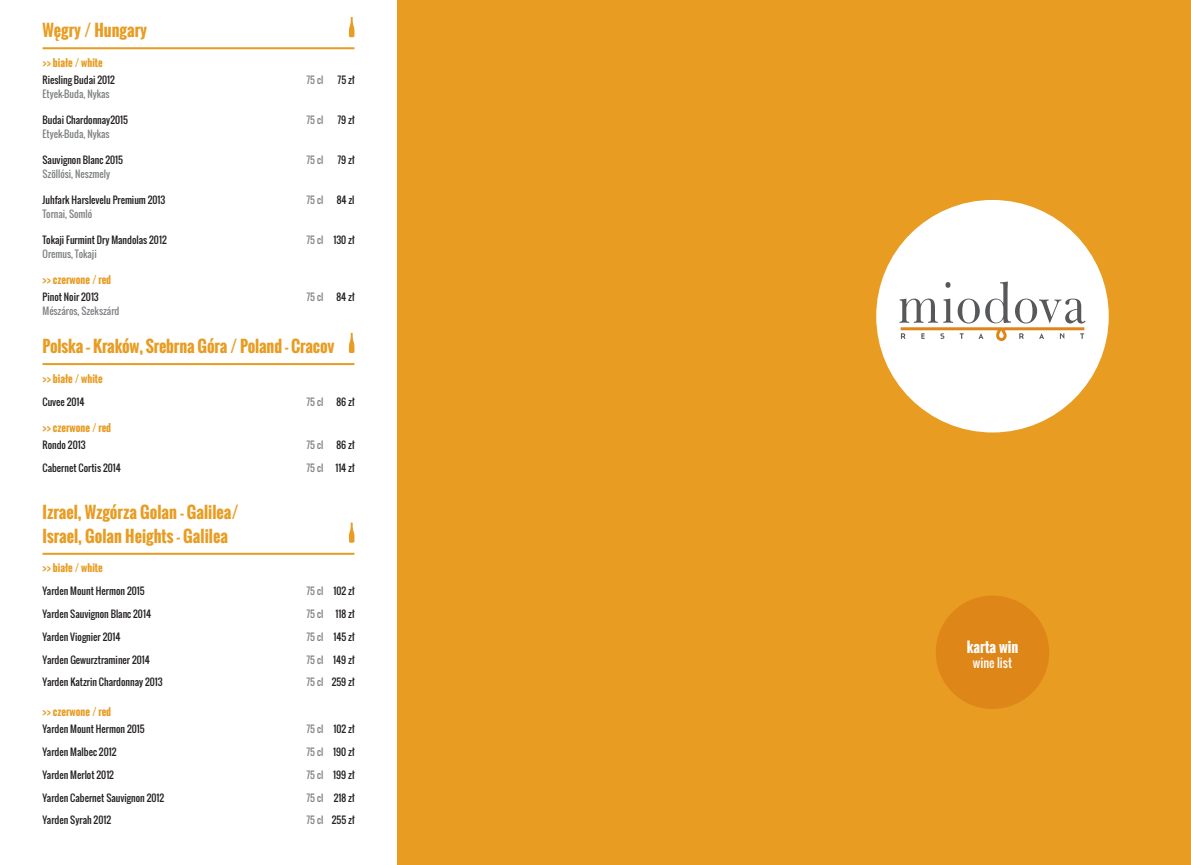
<style>
.page{position:relative;width:1191px;height:865px;background:#fff}
.page>*{position:absolute;margin:0;border:0;box-sizing:border-box;transform-origin:0 0}
.t1{font:700 16px/23.4px "Oswald";color:#e89c21}
.t2{font:700 14px "Oswald";color:#fff}
.t3{font:12px "Oswald";color:#fff}
.t4{font:700 10px "Oswald";color:#e89c21}
.t5{font:9.5px "Oswald";color:#231f20}
.t6{font:9.5px "Oswald";color:#808285}
.s1{color:#808285}
</style>
<div class="page">
<svg style="left:349px;top:17px;width:5px;height:20px"></svg>
<hr style="left:43px;top:47px;width:311px;height:2px;background:#e89c21">
<svg style="left:349px;top:333px;width:5px;height:20px"></svg>
<hr style="left:43px;top:363px;width:311px;height:2px;background:#e89c21">
<svg style="left:349px;top:522px;width:5px;height:21px"></svg>
<hr style="left:43px;top:553px;width:311px;height:2px;background:#e89c21">
<div style="left:397px;top:0;width:794px;height:865px;background:#e89c21"></div>
<div style="left:876px;top:200px;width:232px;height:232px;background:#fff;border-radius:50%"></div>
<div style="left:935px;top:595px;width:114px;height:114px;background:#df8619;border-radius:50%"></div>
<svg style="left:899px;top:281px;width:187px;height:60px"></svg>
<h1 class="t1" style="left:43px;top:19px;width:106px">Węgry / Hungary</h1>
<p class="t4" style="left:43px;top:55px;width:62px">&gt;&gt; białe / white</p>
<p class="t5" style="left:43px;top:73px;width:74px">Riesling Budai 2012</p>
<p class="t6" style="left:306px;top:73px;width:18px">75 cl</p>
<p class="t5" style="left:337px;top:73px;width:18px">75 zł</p>
<p class="t6" style="left:43px;top:87px;width:69px">Etyek-Buda, Nykas</p>
<p class="t5" style="left:43px;top:113px;width:87px">Budai Chardonnay2015</p>
<p class="t6" style="left:306px;top:113px;width:18px">75 cl</p>
<p class="t5" style="left:337px;top:113px;width:18px">79 zł</p>
<p class="t6" style="left:43px;top:127px;width:69px">Etyek-Buda, Nykas</p>
<p class="t5" style="left:43px;top:152px;width:82px">Sauvignon Blanc 2015</p>
<p class="t6" style="left:306px;top:152px;width:18px">75 cl</p>
<p class="t5" style="left:337px;top:152px;width:18px">79 zł</p>
<p class="t6" style="left:43px;top:167px;width:69px">Szöllósi, Neszmely</p>
<p class="t5" style="left:43px;top:192px;width:124px">Juhfark Harslevelu Premium 2013</p>
<p class="t6" style="left:306px;top:192px;width:18px">75 cl</p>
<p class="t5" style="left:337px;top:192px;width:19px">84 zl</p>
<p class="t6" style="left:43px;top:207px;width:51px">Tornai, Somló</p>
<p class="t5" style="left:43px;top:232px;width:126px">Tokaji Furmint Dry Mandolas 2012</p>
<p class="t5" style="left:306px;top:232px;width:50px"><span class="s1">75 cl</span> 130 zł</p>
<p class="t6" style="left:43px;top:246px;width:56px">Oremus, Tokaji</p>
<p class="t4" style="left:43px;top:272px;width:70px">&gt;&gt; czerwone / red</p>
<p class="t5" style="left:43px;top:290px;width:58px">Pinot Noir 2013</p>
<p class="t6" style="left:306px;top:290px;width:18px">75 cl</p>
<p class="t5" style="left:336px;top:290px;width:19px">84 zł</p>
<p class="t6" style="left:43px;top:304px;width:78px">Mészáros, Szekszárd</p>
<h1 class="t1" style="left:43px;top:335px;width:293px">Polska – Kraków, Srebrna Góra / Poland - Cracov</h1>
<p class="t4" style="left:43px;top:371px;width:62px">&gt;&gt; białe / white</p>
<p class="t5" style="left:43px;top:394px;width:44px">Cuvee 2014</p>
<p class="t6" style="left:306px;top:394px;width:18px">75 cl</p>
<p class="t5" style="left:336px;top:394px;width:19px">86 zł</p>
<p class="t4" style="left:43px;top:420px;width:70px">&gt;&gt; czerwone / red</p>
<p class="t5" style="left:43px;top:437px;width:44px">Rondo 2013</p>
<p class="t6" style="left:306px;top:437px;width:18px">75 cl</p>
<p class="t5" style="left:336px;top:437px;width:19px">86 zł</p>
<p class="t5" style="left:43px;top:460px;width:80px">Cabernet Cortis 2014</p>
<p class="t6" style="left:306px;top:460px;width:18px">75 cl</p>
<p class="t5" style="left:335px;top:460px;width:21px">114 zł</p>
<h1 class="t1" style="left:43px;top:501px;width:197px">Izrael, Wzgórza Golan - Galilea/<br>Israel, Golan Heights - Galilea</h1>
<p class="t4" style="left:43px;top:560px;width:62px">&gt;&gt; białe / white</p>
<p class="t5" style="left:43px;top:584px;width:104px">Yarden Mount Hermon 2015</p>
<p class="t5" style="left:306px;top:584px;width:50px"><span class="s1">75 cl</span> 102 zł</p>
<p class="t5" style="left:43px;top:606px;width:110px">Yarden Sauvignon Blanc 2014</p>
<p class="t6" style="left:306px;top:606px;width:18px">75 cl</p>
<p class="t5" style="left:336px;top:606px;width:20px">118 zł</p>
<p class="t5" style="left:43px;top:629px;width:79px">Yarden Viognier 2014</p>
<p class="t5" style="left:306px;top:629px;width:50px"><span class="s1">75 cl</span> 145 zł</p>
<p class="t5" style="left:43px;top:652px;width:109px">Yarden Gewurztraminer 2014</p>
<p class="t5" style="left:306px;top:652px;width:50px"><span class="s1">75 cl</span> 149 zł</p>
<p class="t5" style="left:43px;top:675px;width:122px">Yarden Katzrin Chardonnay 2013</p>
<p class="t5" style="left:306px;top:675px;width:50px"><span class="s1">75 cl</span> 259 zł</p>
<p class="t4" style="left:43px;top:704px;width:70px">&gt;&gt; czerwone / red</p>
<p class="t5" style="left:43px;top:722px;width:104px">Yarden Mount Hermon 2015</p>
<p class="t5" style="left:306px;top:722px;width:50px"><span class="s1">75 cl</span> 102 zł</p>
<p class="t5" style="left:43px;top:744px;width:75px">Yarden Malbec 2012</p>
<p class="t5" style="left:306px;top:744px;width:50px"><span class="s1">75 cl</span> 190 zł</p>
<p class="t5" style="left:43px;top:767px;width:73px">Yarden Merlot 2012</p>
<p class="t5" style="left:306px;top:767px;width:50px"><span class="s1">75 cl</span> 199 zł</p>
<p class="t5" style="left:43px;top:790px;width:123px">Yarden Cabernet Sauvignon 2012</p>
<p class="t5" style="left:306px;top:790px;width:50px"><span class="s1">75 cl</span> 218 zł</p>
<p class="t5" style="left:43px;top:813px;width:70px">Yarden Syrah 2012</p>
<p class="t5" style="left:306px;top:813px;width:50px"><span class="s1">75 cl</span> 255 zł</p>
<h2 class="t2" style="left:966px;top:637px;width:53px">karta win</h2>
<p class="t3" style="left:972px;top:653px;width:41px">wine list</p>
</div>
